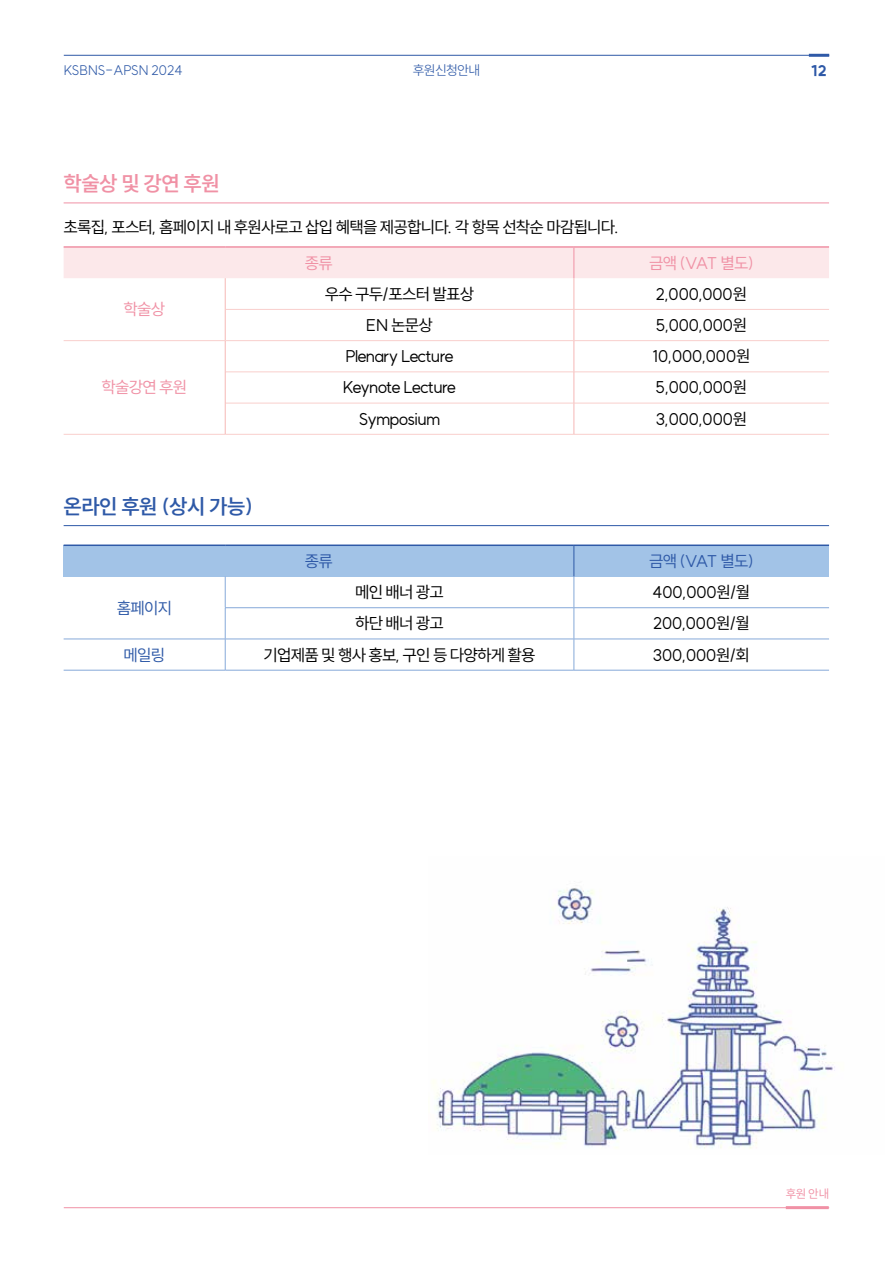
<style>
.page{position:relative;width:893px;height:1263px;background:#fff}
.page>*{position:absolute;margin:0;border:0;box-sizing:border-box;transform-origin:0 0}
.t1{font:600 21px "SUIT";letter-spacing:-.025em;color:#2e59a7}
.t2{font:600 21px "SUIT";letter-spacing:-.025em;color:#f091a5}
.t3{font:16.5px "SUIT";letter-spacing:-.045em;color:#000}
.t4{font:16.5px "SUIT";letter-spacing:-.045em;color:#f091a5}
.t5{font:16.5px "SUIT";letter-spacing:-.045em;color:#2e59a7}
.t6{font:16.5px "SUIT";letter-spacing:-.065em;color:#000}
.t7{font:16.5px "SUIT";letter-spacing:-.005em;color:#000}
.t8{font:800 15px "SUIT";color:#2e59a7}
.t9{font:300 13.5px "SUIT";color:#2e59a7}
.t10{font:300 13.5px "SUIT";letter-spacing:-.025em;color:#2e59a7}
.t11{font:12px "SUIT";color:#f091a5}
</style>
<div class="page">
<hr style="left:64px;top:55px;width:765px;height:1px;background:#2e59a7">
<hr style="left:64px;top:1207px;width:765px;height:1px;background:#f091a5">
<hr style="left:809px;top:54px;width:20px;height:3px;background:#2e59a7">
<hr style="left:786px;top:1206px;width:43px;height:3px;background:#f091a5">
<hr style="left:64px;top:203px;width:765px;height:1px;background:#f091a5">
<hr style="left:64px;top:525px;width:765px;height:1px;background:#2e59a7">
<div style="left:64px;top:248px;width:765px;height:30px;background:#fce8ea"></div>
<hr style="left:64px;top:246px;width:161px;height:2px;background:#f091a5">
<hr style="left:225px;top:246px;width:349px;height:2px;background:#f091a5">
<hr style="left:574px;top:246px;width:255px;height:2px;background:#f091a5">
<hr style="left:574px;top:248px;width:1px;height:30px;background:#f091a5">
<hr style="left:225px;top:278px;width:1px;height:31px;background:#f6b8b6">
<hr style="left:574px;top:278px;width:1px;height:31px;background:#f6b8b6">
<hr style="left:225px;top:309px;width:349px;height:1px;background:#f9cfcc">
<hr style="left:574px;top:309px;width:255px;height:1px;background:#f9cfcc">
<hr style="left:225px;top:309px;width:1px;height:31px;background:#f6b8b6">
<hr style="left:574px;top:310px;width:1px;height:30px;background:#f6b8b6">
<hr style="left:64px;top:340px;width:161px;height:1px;background:#f9cfcc">
<hr style="left:64px;top:434px;width:161px;height:1px;background:#f9cfcc">
<hr style="left:225px;top:340px;width:349px;height:1px;background:#f9cfcc">
<hr style="left:574px;top:340px;width:255px;height:1px;background:#f9cfcc">
<hr style="left:225px;top:372px;width:349px;height:1px;background:#f9cfcc">
<hr style="left:574px;top:372px;width:255px;height:1px;background:#f9cfcc">
<hr style="left:225px;top:403px;width:349px;height:1px;background:#f9cfcc">
<hr style="left:574px;top:403px;width:255px;height:1px;background:#f9cfcc">
<hr style="left:225px;top:434px;width:349px;height:1px;background:#f9cfcc">
<hr style="left:574px;top:434px;width:255px;height:1px;background:#f9cfcc">
<hr style="left:225px;top:341px;width:1px;height:31px;background:#f6b8b6">
<hr style="left:574px;top:341px;width:1px;height:31px;background:#f6b8b6">
<hr style="left:225px;top:372px;width:1px;height:31px;background:#f6b8b6">
<hr style="left:574px;top:372px;width:1px;height:31px;background:#f6b8b6">
<hr style="left:225px;top:403px;width:1px;height:31px;background:#f6b8b6">
<hr style="left:574px;top:403px;width:1px;height:31px;background:#f6b8b6">
<div style="left:64px;top:545px;width:510px;height:31px;background:#a2c3e7"></div>
<div style="left:574px;top:545px;width:255px;height:31px;background:#a2c3e7"></div>
<hr style="left:64px;top:544px;width:161px;height:2px;background:#2e59a7">
<hr style="left:225px;top:544px;width:349px;height:2px;background:#2e59a7">
<hr style="left:574px;top:544px;width:255px;height:2px;background:#2e59a7">
<hr style="left:574px;top:546px;width:1px;height:30px;background:#2e59a7">
<hr style="left:225px;top:576px;width:1px;height:31px;background:#86a9d9">
<hr style="left:574px;top:576px;width:1px;height:31px;background:#86a9d9">
<hr style="left:225px;top:607px;width:349px;height:1px;background:#86a9d9">
<hr style="left:225px;top:608px;width:1px;height:31px;background:#86a9d9">
<hr style="left:574px;top:607px;width:255px;height:1px;background:#86a9d9">
<hr style="left:574px;top:608px;width:1px;height:31px;background:#86a9d9">
<hr style="left:64px;top:639px;width:161px;height:1px;background:#86a9d9">
<hr style="left:225px;top:639px;width:349px;height:1px;background:#86a9d9">
<hr style="left:225px;top:639px;width:1px;height:31px;background:#86a9d9">
<hr style="left:574px;top:639px;width:255px;height:1px;background:#86a9d9">
<hr style="left:574px;top:639px;width:1px;height:31px;background:#86a9d9">
<hr style="left:64px;top:670px;width:161px;height:1px;background:#86a9d9">
<hr style="left:225px;top:670px;width:349px;height:1px;background:#86a9d9">
<hr style="left:574px;top:670px;width:255px;height:1px;background:#86a9d9">
<img style="left:432px;top:888px;width:403px;height:261px">
<p class="t9" style="left:64px;top:63px;width:120px">KSBNS-APSN 2024</p>
<p class="t10" style="left:413px;top:63px;width:69px">후원신청안내</p>
<p class="t8" style="left:811px;top:63px;width:17px">12</p>
<p class="t2" style="left:64px;top:172px;width:158px">학술상 및 강연 후원</p>
<p class="t3" style="left:64px;top:219px;width:557px">초록집, 포스터, 홈페이지 내 후원사로고 삽입 혜택을 제공합니다. 각 항목 선착순 마감됩니다.</p>
<p class="t4" style="left:305px;top:254px;width:30px">종류</p>
<p class="t4" style="left:649px;top:254px;width:106px">금액 (VAT 별도)</p>
<p class="t4" style="left:124px;top:301px;width:43px">학술상</p>
<p class="t3" style="left:325px;top:285px;width:151px">우수 구두/포스터 발표상</p>
<p class="t3" style="left:656px;top:285px;width:93px">2,000,000원</p>
<p class="t3" style="left:366px;top:317px;width:68px">EN 논문상</p>
<p class="t3" style="left:656px;top:317px;width:93px">5,000,000원</p>
<p class="t4" style="left:101px;top:379px;width:87px">학술강연 후원</p>
<p class="t1" style="left:64px;top:495px;width:191px">온라인 후원 (상시 가능)</p>
<p class="t5" style="left:117px;top:599px;width:57px">홈페이지</p>
<p class="t3" style="left:345px;top:348px;width:110px">Plenary Lecture</p>
<p class="t7" style="left:652px;top:348px;width:100px">10,000,000원</p>
<p class="t6" style="left:343px;top:379px;width:115px">Keynote Lecture</p>
<p class="t3" style="left:656px;top:379px;width:93px">5,000,000원</p>
<p class="t3" style="left:358px;top:410px;width:84px">Symposium</p>
<p class="t3" style="left:656px;top:410px;width:93px">3,000,000원</p>
<p class="t5" style="left:305px;top:552px;width:30px">종류</p>
<p class="t5" style="left:649px;top:552px;width:106px">금액 (VAT 별도)</p>
<p class="t3" style="left:355px;top:584px;width:90px">메인 배너 광고</p>
<p class="t3" style="left:653px;top:584px;width:99px">400,000원/월</p>
<p class="t3" style="left:355px;top:615px;width:90px">하단 배너 광고</p>
<p class="t3" style="left:653px;top:615px;width:98px">200,000원/월</p>
<p class="t5" style="left:124px;top:646px;width:43px">메일링</p>
<p class="t3" style="left:263px;top:646px;width:274px">기업제품 및 행사 홍보, 구인 등 다양하게 활용</p>
<p class="t3" style="left:653px;top:646px;width:99px">300,000원/회</p>
<p class="t11" style="left:786px;top:1187px;width:45px">후원 안내</p>
</div>
